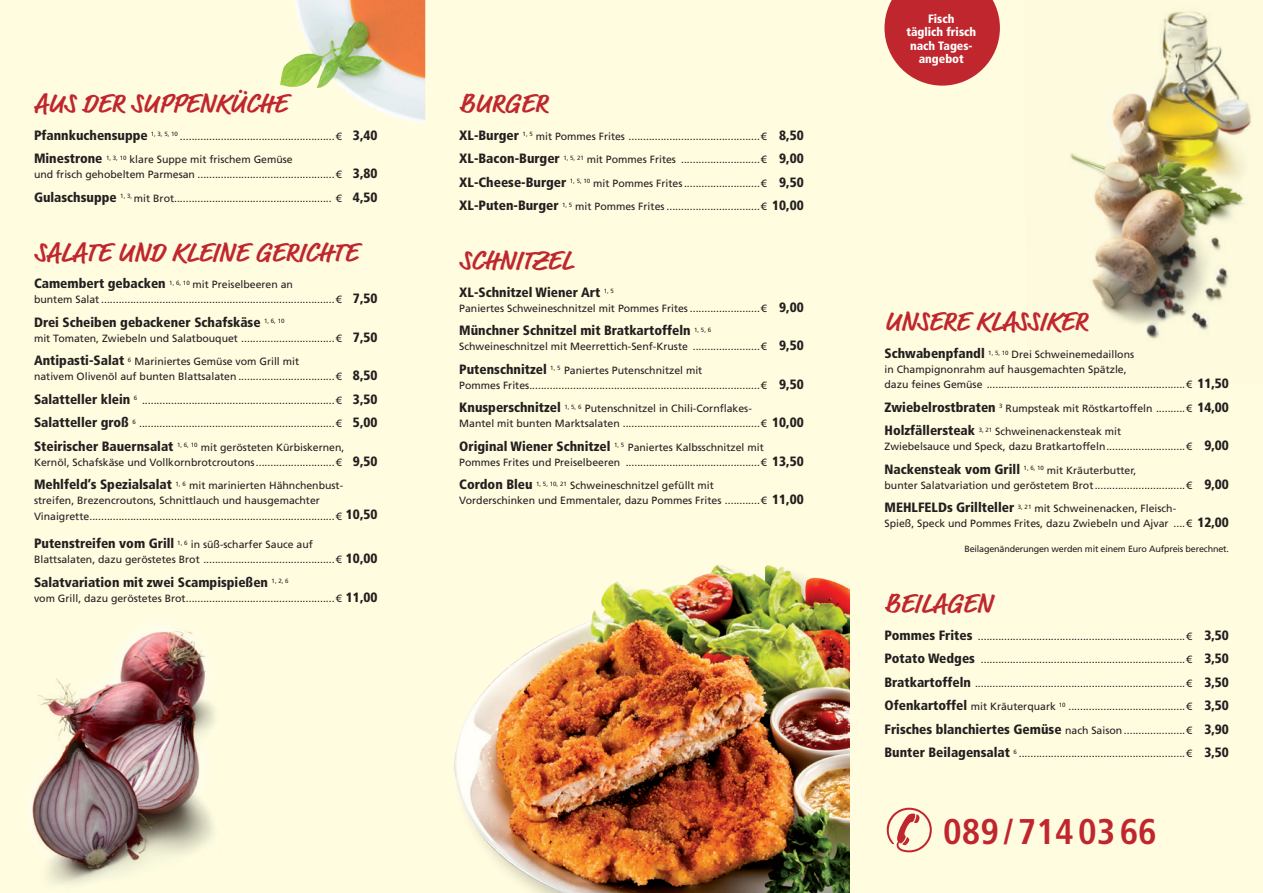
<style>
.page{position:relative;width:1263px;height:893px;background:#fffce0}
.page>*{position:absolute;margin:0;border:0;box-sizing:border-box;transform-origin:0 0}
.t1{font:700 condensed 35.7px "Frutiger LT";color:#c0262d}
.t2{font:700 27px "Market";color:#c0262d}
.t3{font:900 condensed 13.5px "Frutiger LT";color:#231f20}
.t4{font:900 condensed 12.15px/13.2px "Frutiger LT";color:#fff;text-align:center}
.t5{font:10.5px/15px "Frutiger LT";color:#231f20}
.t6{font:9px "Frutiger LT";letter-spacing:-.02em;color:#231f20}
.s1{font-weight:900;font-stretch:condensed;font-size:13.5px}
.s2{font-weight:400;font-stretch:normal;font-size:10.5px}
</style>
<div class="page">
<img style="left:454px;top:565px;width:396px;height:328px">
<img style="left:280px;top:0;width:145px;height:124px">
<svg style="left:884px;top:0;width:116px;height:86px"></svg>
<img style="left:1070px;top:11px;width:181px;height:328px">
<img style="left:31px;top:628px;width:185px;height:257px">
<h2 class="t2" style="left:34px;top:87px;width:255px">AUS DER SUPPENKÜCHE</h2>
<p class="t5" style="left:34px;top:129px;width:345px"><span class="s1">Pfannkuchensuppe</span> <sup>1,</sup> <sup>3,</sup> <sup>5,</sup> <sup>10</sup> .....................................................€ <span class="s1">3,40</span></p>
<p class="t5" style="left:34px;top:152px;width:345px"><span class="s1">Minestrone</span> <sup>1,</sup> <sup>3,</sup> <sup>10</sup> klare Suppe mit frischem Gemüse<br>und frisch gehobeltem Parmesan ...............................................€ <span class="s1">3,80</span></p>
<p class="t5" style="left:34px;top:191px;width:345px"><span class="s1">Gulaschsuppe</span> <sup>1,</sup> <sup>3,</sup> mit Brot...................................................... € <span class="s1">4,50</span></p>
<h2 class="t2" style="left:34px;top:236px;width:325px">SALATE UND KLEINE GERICHTE</h2>
<p class="t5" style="left:34px;top:277px;width:345px"><span class="s1">Camembert gebacken</span> <sup>1,</sup> <sup>6,</sup> <sup>10</sup> mit Preiselbeeren an<br>buntem Salat ................................................................................€ <span class="s1">7,50</span></p>
<p class="t3" style="left:34px;top:314px;width:252px">Drei Scheiben gebackener Schafskäse <sup>1,</sup> <sup>6,</sup> <sup>10</sup></p>
<p class="t5" style="left:34px;top:331px;width:345px">mit Tomaten, Zwiebeln und Salatbouquet ................................€ <span class="s1">7,50</span></p>
<p class="t5" style="left:34px;top:354px;width:345px"><span class="s1">Antipasti-Salat</span> <sup>6</sup> Mariniertes Gemüse vom Grill mit<br>nativem Olivenöl auf bunten Blattsalaten .................................€ <span class="s1">8,50</span></p>
<p class="t5" style="left:34px;top:393px;width:345px"><span class="s1">Salatteller klein</span> <sup>6</sup> ..................................................................€ <span class="s1">3,50</span></p>
<p class="t5" style="left:34px;top:416px;width:345px"><span class="s1">Salatteller groß</span> <sup>6</sup> ...................................................................€ <span class="s1">5,00</span></p>
<p class="t5" style="left:34px;top:440px;width:345px"><span class="s1">Steirischer Bauernsalat</span> <sup>1,</sup> <sup>6,</sup> <sup>10</sup> mit gerösteten Kürbiskernen,<br>Kernöl, Schafskäse und Vollkornbrotcroutons...........................€ <span class="s1">9,50</span></p>
<p class="t5" style="left:34px;top:478px;width:345px"><span class="s1">Mehlfeld’s Spezialsalat</span> <sup>1,</sup> <sup>6</sup> mit marinierten Hähnchenbust&shy;streifen, Brezencroutons, Schnittlauch und hausgemachter<br>Vinaigrette....................................................................................€ <span class="s1">10,50</span></p>
<p class="t5" style="left:34px;top:537px;width:345px"><span class="s1">Putenstreifen vom Grill</span> <sup>1,</sup> <sup>6</sup> in süß-scharfer Sauce auf<br>Blattsalaten, dazu geröstetes Brot .............................................€ <span class="s1">10,00</span></p>
<p class="t3" style="left:34px;top:574px;width:256px">Salatvariation mit zwei Scampispießen <sup>1,</sup> <sup>2,</sup> <sup>6</sup></p>
<p class="t5" style="left:34px;top:591px;width:345px">vom Grill, dazu geröstetes Brot...................................................€ <span class="s1">11,00</span></p>
<h2 class="t2" style="left:459px;top:87px;width:90px">BURGER</h2>
<p class="t5" style="left:459px;top:129px;width:346px"><span class="s1">XL-Burger</span> <sup>1,</sup> <sup>5</sup> mit Pommes Frites .............................................€ <span class="s1">8,50</span></p>
<p class="t5" style="left:459px;top:152px;width:346px"><span class="s1">XL-Bacon-Burger</span> <sup>1,</sup> <sup>5,</sup> <sup>21</sup> mit Pommes Frites ...........................€ <span class="s1">9,00</span></p>
<p class="t5" style="left:459px;top:176px;width:346px"><span class="s1">XL-Cheese-Burger</span> <sup>1,</sup> <sup>5,</sup> <sup>10</sup> mit Pommes Frites..........................€ <span class="s1">9,50</span></p>
<p class="t5" style="left:459px;top:199px;width:346px"><span class="s1">XL-Puten-Burger</span> <sup>1,</sup> <sup>5</sup> mit Pommes Frites ................................€ <span class="s1">10,00</span></p>
<h2 class="t2" style="left:459px;top:244px;width:115px">SCHNITZEL</h2>
<p class="t3" style="left:459px;top:284px;width:156px">XL-Schnitzel Wiener Art <sup>1,</sup> <sup>5</sup></p>
<p class="t5" style="left:459px;top:301px;width:346px">Paniertes Schweineschnitzel mit Pommes Frites ........................€ <span class="s1">9,00</span></p>
<p class="t3" style="left:459px;top:323px;width:253px">Münchner Schnitzel mit Bratkartoffeln <sup>1,</sup> <sup>5,</sup> <sup>6</sup></p>
<p class="t5" style="left:459px;top:339px;width:346px">Schweineschnitzel mit Meerrettich-Senf-Kruste .......................€ <span class="s1">9,50</span></p>
<p class="t5" style="left:459px;top:363px;width:346px"><span class="s1">Putenschnitzel</span> <sup>1,</sup> <sup>5</sup> Paniertes Putenschnitzel mit<br>Pommes Frites...............................................................................€ <span class="s1">9,50</span></p>
<p class="t5" style="left:459px;top:401px;width:346px"><span class="s1">Knusperschnitzel</span> <sup>1,</sup> <sup>5,</sup> <sup>6</sup> Putenschnitzel in Chili-Cornflakes-<br>Mantel mit bunten Marktsalaten ...............................................€ <span class="s1">10,00</span></p>
<p class="t5" style="left:459px;top:440px;width:346px"><span class="s1">Original Wiener Schnitzel</span> <sup>1,</sup> <sup>5</sup> Paniertes Kalbsschnitzel mit<br>Pommes Frites und Preiselbeeren ..............................................€ <span class="s1">13,50</span></p>
<p class="t5" style="left:459px;top:478px;width:346px"><span class="s1">Cordon Bleu</span> <sup>1,</sup> <sup>5,</sup> <sup>10,</sup> <sup>21</sup> Schweineschnitzel gefüllt mit<br>Vorderschinken und Emmentaler, dazu Pommes Frites ............€ <span class="s1">11,00</span></p>
<p class="t4" style="left:906px;top:12px;width:71px">Fisch<br>täglich frisch nach Tages&shy;angebot</p>
<h2 class="t2" style="left:884px;top:305px;width:204px">UNSERE KLASSIKER</h2>
<p class="t5" style="left:884px;top:347px;width:346px"><span class="s1">Schwabenpfandl</span> <sup>1,</sup> <sup>5,</sup> <sup>10</sup> Drei Schweinemedaillons<br>in Champignonrahm auf hausgemachten Spätzle,<br>dazu feines Gemüse ....................................................................€ <span class="s1">11,50</span></p>
<p class="t5" style="left:884px;top:400px;width:346px"><span class="s1">Zwiebelrostbraten</span> <sup>3</sup> Rumpsteak mit Röstkartoffeln ..........€ <span class="s1">14,00</span></p>
<p class="t5" style="left:884px;top:424px;width:346px"><span class="s1">Holzfällersteak</span> <sup>3,</sup> <sup>21</sup> Schweinenackensteak mit<br>Zwiebelsauce und Speck, dazu Bratkartoffeln...........................€ <span class="s1">9,00</span></p>
<p class="t3" style="left:884px;top:461px;width:253px">Nackensteak vom Grill <sup>1,</sup> <sup>6,</sup> <sup>10</sup> <span class="s2">mit Kräuterbutter,</span></p>
<p class="t5" style="left:884px;top:477px;width:346px">bunter Salatvariation und geröstetem Brot...............................€ <span class="s1">9,00</span></p>
<p class="t5" style="left:884px;top:501px;width:346px"><span class="s1">MEHLFELDs Grillteller</span> <sup>3,</sup> <sup>21</sup> mit Schweinenacken, Fleisch-<br>Spieß, Speck und Pommes Frites, dazu Zwiebeln und Ajvar ....€ <span class="s1">12,00</span></p>
<p class="t6" style="left:964px;top:544px;width:266px">Beilagenänderungen werden mit einem Euro Aufpreis berechnet.</p>
<h2 class="t2" style="left:884px;top:587px;width:109px">BEILAGEN</h2>
<p class="t5" style="left:884px;top:629px;width:346px"><span class="s1">Pommes Frites</span> .......................................................................€ <span class="s1">3,50</span></p>
<p class="t5" style="left:884px;top:652px;width:346px"><span class="s1">Potato Wedges</span> ......................................................................€ <span class="s1">3,50</span></p>
<p class="t5" style="left:884px;top:676px;width:346px"><span class="s1">Bratkartoffeln</span> ........................................................................€ <span class="s1">3,50</span></p>
<p class="t5" style="left:884px;top:699px;width:346px"><span class="s1">Ofenkartoffel</span> mit Kräuterquark <sup>10</sup> ........................................€ <span class="s1">3,50</span></p>
<p class="t5" style="left:884px;top:723px;width:346px"><span class="s1">Frisches blanchiertes Gemüse</span> nach Saison .....................€ <span class="s1">3,90</span></p>
<p class="t5" style="left:884px;top:746px;width:346px"><span class="s1">Bunter Beilagensalat</span> <sup>6</sup> .........................................................€ <span class="s1">3,50</span></p>
<h1 class="t1" style="left:884px;top:810px;width:274px">✆ 089/7140366</h1>
</div>
